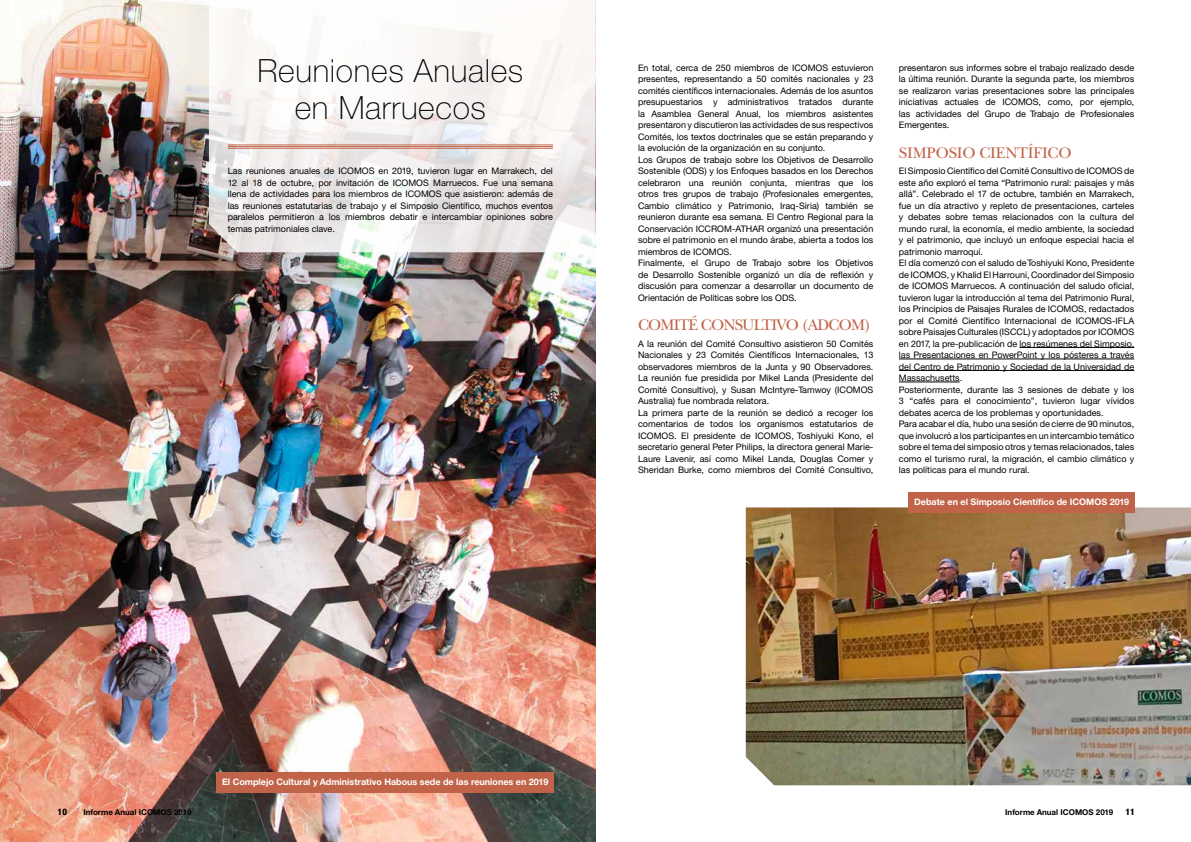
<style>
.page{position:relative;width:1191px;height:842px;background:#fff}
.page>*{position:absolute;margin:0;border:0;box-sizing:border-box;transform-origin:0 0}
.t1{font:100 32px/37px "Helvetica Neue";letter-spacing:.02em;color:#000;text-align:center}
.t2{font:16px "New Baskerville";letter-spacing:-.05em;color:#c16348}
.t3{font:16px "New Baskerville";letter-spacing:-.01em;color:#c16348}
.t4{font:9px/11.5px "Helvetica Neue CE";color:#000}
.t5{font:700 9px "Helvetica Neue CE";color:#fff}
.t6{font:800 condensed 9px "Helvetica Neue";color:#000}
.t7{font:700 8px "Helvetica Neue CE";color:#000}
</style>
<div class="page">
<img style="left:0;top:0;width:595px;height:842px">
<img style="left:746px;top:507px;width:445px;height:278px">
<hr style="left:1019px;top:347px;width:115px;height:1px;background:#000">
<hr style="left:899px;top:359px;width:235px;height:1px;background:#000">
<hr style="left:899px;top:370px;width:235px;height:1px;background:#000">
<hr style="left:899px;top:382px;width:60px;height:1px;background:#000">
<svg style="left:209px;top:0;width:386px;height:252px;fill:#f8f5f3"></svg>
<div style="left:216px;top:772px;width:338px;height:20px;background:#c16348"></div>
<div style="left:908px;top:492px;width:227px;height:20px;background:#c16348"></div>
<hr style="left:228px;top:145px;width:325px;height:1px;background:#c16348">
<hr style="left:228px;top:146px;width:325px;height:1px;background:#c16348">
<hr style="left:228px;top:148px;width:325px;height:1px;background:#c16348">
<h1 class="t1" style="left:257px;top:52px;width:267px">Reuniones Anuales en Marruecos</h1>
<p class="t4" style="left:228px;top:165px;width:327px;text-align:justify">Las reuniones anuales de ICOMOS en 2019, tuvieron lugar en Marrakech, del 12 al 18 de octubre, por invitación de ICOMOS Marruecos. Fue una semana llena de actividades para los miembros de ICOMOS que asistieron: además de las reuniones estatutarias de trabajo y el Simposio Científico, muchos eventos paralelos permitieron a los miembros debatir e intercambiar opiniones sobre temas patrimoniales clave.</p>
<p class="t4" style="left:638px;top:62px;width:237px">En total, cerca de 250 miembros de ICOMOS estuvieron presentes, representando a 50 comités nacionales y 23 comités científicos internacionales. Además de los asuntos presupuestarios y administrativos tratados durante la Asamblea General Anual, los miembros asistentes presentaron y discutieron las actividades de sus respectivos Comités, los textos doctrinales que se están preparando y la evolución de la organización en su conjunto.<br>Los Grupos de trabajo sobre los Objetivos de Desarrollo Sostenible (ODS) y los Enfoques basados en los Derechos celebraron una reunión conjunta, mientras que los otros tres grupos de trabajo (Profesionales emergentes, Cambio climático y Patrimonio, Iraq-Siria) también se reunieron durante esa semana. El Centro Regional para la Conservación ICCROM-ATHAR organizó una presentación sobre el patrimonio en el mundo árabe, abierta a todos los miembros de ICOMOS.<br>Finalmente, el Grupo de Trabajo sobre los Objetivos de Desarrollo Sostenible organizó un día de reflexión y discusión para comenzar a desarrollar un documento de Orientación de Políticas sobre los ODS.</p>
<h2 class="t2" style="left:638px;top:316px;width:235px">COMITÉ CONSULTIVO (ADCOM)</h2>
<p class="t4" style="left:638px;top:338px;width:237px">A la reunión del Comité Consultivo asistieron 50 Comités Nacionales y 23 Comités Científicos Internacionales, 13 observadores miembros de la Junta y 90 Observadores.<br>La reunión fue presidida por Mikel Landa (Presidente del Comité Consultivo), y Susan McIntyre-Tamwoy (ICOMOS Australia) fue nombrada relatora.<br>La primera parte de la reunión se dedicó a recoger los comentarios de todos los organismos estatutarios de ICOMOS. El presidente de ICOMOS, Toshiyuki Kono, el secretario general Peter Philips, la directora general Marie-Laure Lavenir, así como Mikel Landa, Douglas Comer y Sheridan Burke, como miembros del Comité Consultivo,</p>
<p class="t4" style="left:899px;top:62px;width:237px;text-align:justify">presentaron sus informes sobre el trabajo realizado desde la última reunión. Durante la segunda parte, los miembros se realizaron varias presentaciones sobre las principales iniciativas actuales de ICOMOS, como, por ejemplo, las actividades del Grupo de Trabajo de Profesionales Emergentes.</p>
<h2 class="t3" style="left:899px;top:143px;width:174px">SIMPOSIO CIENTÍFICO</h2>
<p class="t4" style="left:899px;top:165px;width:237px">El Simposio Científico del Comité Consultivo de ICOMOS de este año exploró el tema “Patrimonio rural: paisajes y más allá”. Celebrado el 17 de octubre, también en Marrakech, fue un día atractivo y repleto de presentaciones, carteles y debates sobre temas relacionados con la cultura del mundo rural, la economía, el medio ambiente, la sociedad y el patrimonio, que incluyó un enfoque especial hacia el patrimonio marroquí.<br>El día comenzó con el saludo de Toshiyuki Kono, Presidente de ICOMOS, y Khalid El Harrouni, Coordinador del Simposio de ICOMOS Marruecos. A continuación del saludo oficial, tuvieron lugar la introducción al tema del Patrimonio Rural, los Principios de Paisajes Rurales de ICOMOS, redactados por el Comité Científico Internacional de ICOMOS-IFLA sobre Paisajes Culturales (ISCCL) y adoptados por ICOMOS en 2017, la pre-publicación de los resúmenes del Simposio, las Presentaciones en PowerPoint y los pósteres a través del Centro de Patrimonio y Sociedad de la Universidad de Massachusetts.<br>Posteriormente, durante las 3 sesiones de debate y los 3 “cafés para el conocimiento”, tuvieron lugar vívidos debates acerca de los problemas y oportunidades.<br>Para acabar el día, hubo una sesión de cierre de 90 minutos, que involucró a los participantes en un intercambio temático sobre el tema del simposio otros y temas relacionados, tales como el turismo rural, la migración, el cambio climático y las políticas para el mundo rural.</p>
<p class="t5" style="left:914px;top:496px;width:216px">Debate en el Simposio Científico de ICOMOS 2019</p>
<p class="t5" style="left:222px;top:776px;width:328px">El Complejo Cultural y Administrativo Habous sede de las reuniones en 2019</p>
<p class="t6" style="left:58px;top:806px;width:11px">10</p>
<p class="t7" style="left:83px;top:807px;width:110px">Informe Anual ICOMOS 2019</p>
<p class="t7" style="left:1005px;top:807px;width:110px">Informe Anual ICOMOS 2019</p>
<p class="t6" style="left:1125px;top:806px;width:11px">11</p>
</div>
